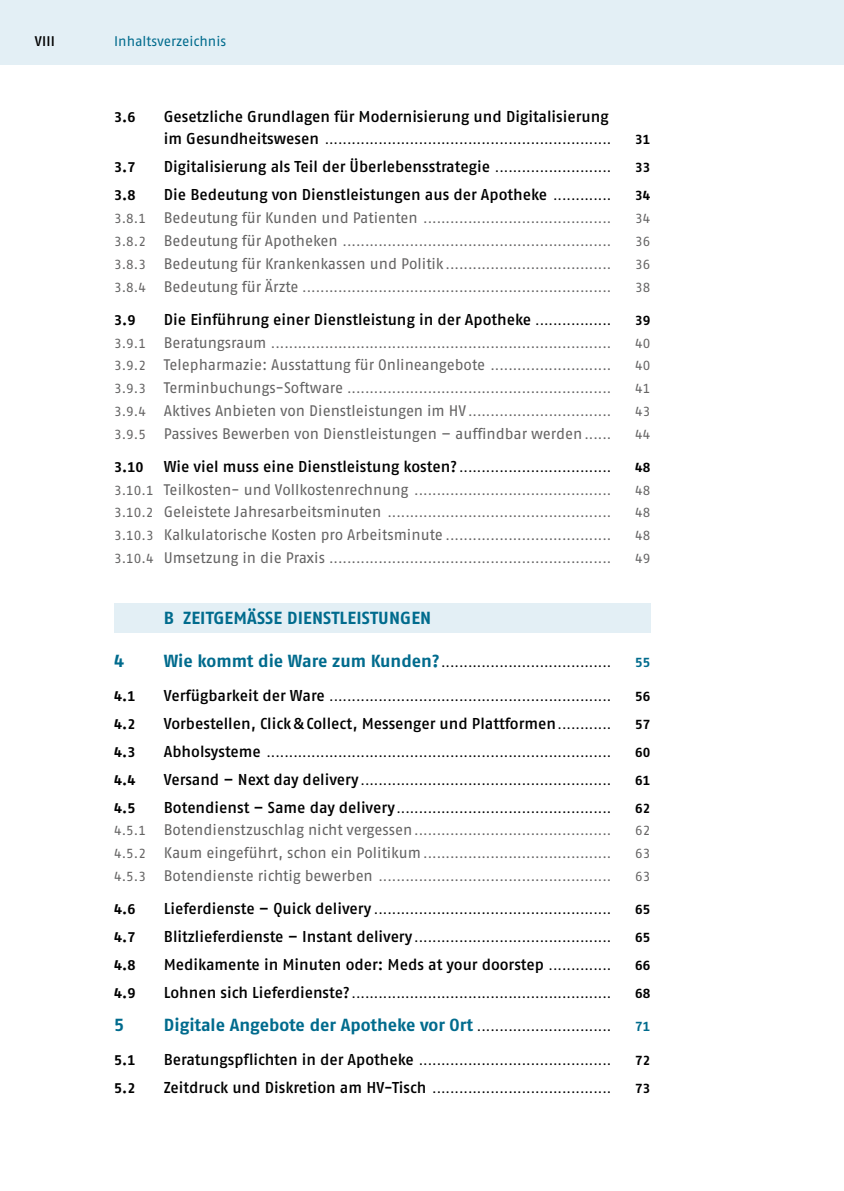
<style>
.page{position:relative;width:844px;height:1191px;background:#fff}
.page>*{position:absolute;margin:0;border:0;box-sizing:border-box;transform-origin:0 0}
.t1{font:700 17.5px "Fago Pro";color:#006b8d}
.t2{font:600 15.75px "Fago Pro";color:#000}
.t3{font:15.4px "Fago Pro";letter-spacing:-.005em;color:#646363}
.t4{font:700 14px "Fago Pro";color:#000}
.t5{font:14px "Fago Pro";color:#006b8d}
.t6{font:600 14px "Fago Pro";color:#000}
.t7{font:13.12px "Fago Pro";color:#646363}
.t8{font:13.12px "Fago Pro";color:#000}
.t9{font:700 13.12px "Fago Pro";color:#000}
.t10{font:700 13.12px "Fago Pro";color:#006b8d}
.s1{font-weight:600;font-size:15.75px}
.s2{font-weight:400;font-size:13.12px}
.s3{font-size:15.4px}
.s4{font-size:13.12px}
.s5{font-weight:700;font-size:17.5px;color:#006b8d}
.s6{font-weight:400;font-size:13.12px;color:#000}
</style>
<div class="page">
<div style="left:114px;top:0;width:729px;height:64px;background:#e3eff5"></div>
<div style="left:0;top:0;width:114px;height:64px;background:#e3eff5"></div>
<div style="left:114px;top:603px;width:536px;height:29px;background:#e3eff5"></div>
<p class="t6" style="left:35px;top:32px;width:22px">VIII</p>
<p class="t5" style="left:114px;top:32px;width:113px">Inhaltsverzeichnis</p>
<p class="t4" style="left:114px;top:108px;width:23px">3.6</p>
<p class="t2" style="left:164px;top:107px;width:446px">Gesetzliche Grundlagen für Modernisierung und Digitalisierung</p>
<p class="t8" style="left:164px;top:132px;width:449px"><span class="s1">im Gesundheitswesen</span> ................................................................</p>
<p class="t9" style="left:635px;top:132px;width:17px">31</p>
<p class="t4" style="left:114px;top:159px;width:23px">3.7</p>
<p class="t2" style="left:164px;top:157px;width:449px">Digitalisierung als Teil der Überlebensstrategie <span class="s2">..........................</span></p>
<p class="t9" style="left:635px;top:160px;width:17px">33</p>
<p class="t4" style="left:114px;top:187px;width:23px">3.8</p>
<p class="t2" style="left:164px;top:185px;width:449px">Die Bedeutung von Dienstleistungen aus der Apotheke <span class="s2">.............</span></p>
<p class="t9" style="left:635px;top:188px;width:17px">34</p>
<p class="t7" style="left:114px;top:211px;width:498px">3.8.1 <span class="s3">Bedeutung für Kunden und Patienten</span> ..........................................</p>
<p class="t7" style="left:635px;top:211px;width:17px">34</p>
<p class="t7" style="left:114px;top:233px;width:498px">3.8.2 <span class="s3">Bedeutung für Apotheken</span> ............................................................</p>
<p class="t7" style="left:635px;top:233px;width:17px">36</p>
<p class="t7" style="left:114px;top:256px;width:498px">3.8.3 <span class="s3">Bedeutung für Krankenkassen und Politik</span>.....................................</p>
<p class="t7" style="left:635px;top:256px;width:17px">36</p>
<p class="t7" style="left:114px;top:279px;width:498px">3.8.4 <span class="s3">Bedeutung für Ärzte</span> .....................................................................</p>
<p class="t7" style="left:635px;top:279px;width:17px">38</p>
<p class="t4" style="left:114px;top:311px;width:23px">3.9</p>
<p class="t2" style="left:164px;top:310px;width:449px">Die Einführung einer Dienstleistung in der Apotheke <span class="s2">.................</span></p>
<p class="t9" style="left:635px;top:312px;width:17px">39</p>
<p class="t7" style="left:114px;top:335px;width:498px">3.9.1 <span class="s3">Beratungsraum</span> ............................................................................</p>
<p class="t7" style="left:635px;top:335px;width:17px">40</p>
<p class="t3" style="left:114px;top:356px;width:498px"><span class="s4">3.9.2</span> Telepharmazie: Ausstattung für Onlineangebote <span class="s4">...........................</span></p>
<p class="t7" style="left:635px;top:358px;width:17px">40</p>
<p class="t7" style="left:114px;top:380px;width:498px">3.9.3 <span class="s3">Terminbuchungs-Software</span> ...........................................................</p>
<p class="t7" style="left:635px;top:380px;width:17px">41</p>
<p class="t3" style="left:114px;top:401px;width:498px"><span class="s4">3.9.4</span> Aktives Anbieten von Dienstleistungen im HV<span class="s4">................................</span></p>
<p class="t7" style="left:635px;top:403px;width:17px">43</p>
<p class="t3" style="left:114px;top:424px;width:498px"><span class="s4">3.9.5</span> Passives Bewerben von Dienstleistungen – auffindbar werden <span class="s4">......</span></p>
<p class="t7" style="left:635px;top:426px;width:17px">44</p>
<p class="t4" style="left:114px;top:458px;width:31px">3.10</p>
<p class="t2" style="left:164px;top:457px;width:449px">Wie viel muss eine Dienstleistung kosten? <span class="s2">..................................</span></p>
<p class="t9" style="left:635px;top:459px;width:17px">48</p>
<p class="t7" style="left:114px;top:482px;width:498px">3.10.1 <span class="s3">Teilkosten- und Vollkostenrechnung</span> ............................................</p>
<p class="t7" style="left:635px;top:482px;width:17px">48</p>
<p class="t7" style="left:114px;top:505px;width:498px">3.10.2 <span class="s3">Geleistete Jahresarbeitsminuten</span> ..................................................</p>
<p class="t7" style="left:635px;top:505px;width:17px">48</p>
<p class="t7" style="left:114px;top:527px;width:498px">3.10.3 <span class="s3">Kalkulatorische Kosten pro Arbeitsminute</span> .....................................</p>
<p class="t7" style="left:635px;top:527px;width:17px">48</p>
<p class="t7" style="left:114px;top:550px;width:498px">3.10.4 <span class="s3">Umsetzung in die Praxis</span> ...............................................................</p>
<p class="t7" style="left:635px;top:550px;width:17px">49</p>
<h1 class="t1" style="left:164px;top:607px;width:269px">B ZEITGEMÄSSE DIENSTLEISTUNGEN</h1>
<h1 class="t1" style="left:114px;top:650px;width:12px">4</h1>
<p class="t8" style="left:164px;top:655px;width:449px"><span class="s5">Wie kommt die Ware zum Kunden?</span>......................................</p>
<p class="t10" style="left:635px;top:655px;width:17px">55</p>
<p class="t4" style="left:114px;top:687px;width:23px">4.1</p>
<p class="t8" style="left:164px;top:688px;width:449px"><span class="s1">Verfügbarkeit der Ware</span> ...............................................................</p>
<p class="t9" style="left:635px;top:688px;width:17px">56</p>
<p class="t4" style="left:114px;top:715px;width:23px">4.2</p>
<p class="t2" style="left:164px;top:713px;width:449px">Vorbestellen, Click&amp;Collect, Messenger und Plattformen<span class="s2">............</span></p>
<p class="t9" style="left:635px;top:716px;width:17px">57</p>
<p class="t4" style="left:114px;top:743px;width:23px">4.3</p>
<p class="t8" style="left:164px;top:744px;width:449px"><span class="s1">Abholsysteme</span> .............................................................................</p>
<p class="t9" style="left:635px;top:744px;width:17px">60</p>
<p class="t4" style="left:114px;top:771px;width:23px">4.4</p>
<p class="t8" style="left:164px;top:772px;width:449px"><span class="s1">Versand – Next day delivery</span> ........................................................</p>
<p class="t9" style="left:635px;top:772px;width:17px">61</p>
<p class="t4" style="left:114px;top:799px;width:23px">4.5</p>
<p class="t8" style="left:164px;top:800px;width:449px"><span class="s1">Botendienst – Same day delivery</span>................................................</p>
<p class="t9" style="left:635px;top:800px;width:17px">62</p>
<p class="t7" style="left:114px;top:823px;width:498px">4.5.1 <span class="s3">Botendienstzuschlag nicht vergessen</span>............................................</p>
<p class="t7" style="left:635px;top:823px;width:17px">62</p>
<p class="t7" style="left:114px;top:845px;width:498px">4.5.2 <span class="s3">Kaum eingeführt, schon ein Politikum</span> ..........................................</p>
<p class="t7" style="left:635px;top:845px;width:17px">63</p>
<p class="t7" style="left:114px;top:868px;width:498px">4.5.3 <span class="s3">Botendienste richtig bewerben</span> ....................................................</p>
<p class="t7" style="left:635px;top:868px;width:17px">63</p>
<p class="t4" style="left:114px;top:900px;width:23px">4.6</p>
<p class="t8" style="left:164px;top:901px;width:449px"><span class="s1">Lieferdienste – Quick delivery</span> .....................................................</p>
<p class="t9" style="left:635px;top:901px;width:17px">65</p>
<p class="t4" style="left:114px;top:928px;width:23px">4.7</p>
<p class="t8" style="left:164px;top:929px;width:449px"><span class="s1">Blitzlieferdienste – Instant delivery</span>............................................</p>
<p class="t9" style="left:635px;top:929px;width:17px">65</p>
<p class="t4" style="left:114px;top:956px;width:23px">4.8</p>
<p class="t2" style="left:164px;top:955px;width:449px">Medikamente in Minuten oder: Meds at your doorstep <span class="s2">..............</span></p>
<p class="t9" style="left:635px;top:957px;width:17px">66</p>
<p class="t4" style="left:114px;top:984px;width:23px">4.9</p>
<p class="t8" style="left:164px;top:985px;width:449px"><span class="s1">Lohnen sich Lieferdienste?</span> ..........................................................</p>
<p class="t9" style="left:635px;top:985px;width:17px">68</p>
<h1 class="t1" style="left:114px;top:1014px;width:12px">5</h1>
<h1 class="t1" style="left:164px;top:1014px;width:449px">Digitale Angebote der Apotheke vor Ort <span class="s6">..............................</span></h1>
<p class="t10" style="left:635px;top:1019px;width:17px">71</p>
<p class="t4" style="left:114px;top:1051px;width:23px">5.1</p>
<p class="t8" style="left:164px;top:1052px;width:449px"><span class="s1">Beratungspflichten in der Apotheke</span> ...........................................</p>
<p class="t9" style="left:635px;top:1052px;width:17px">72</p>
<p class="t4" style="left:114px;top:1079px;width:23px">5.2</p>
<p class="t8" style="left:164px;top:1080px;width:449px"><span class="s1">Zeitdruck und Diskretion am HV-Tisch</span> ........................................</p>
<p class="t9" style="left:635px;top:1080px;width:17px">73</p>
</div>
